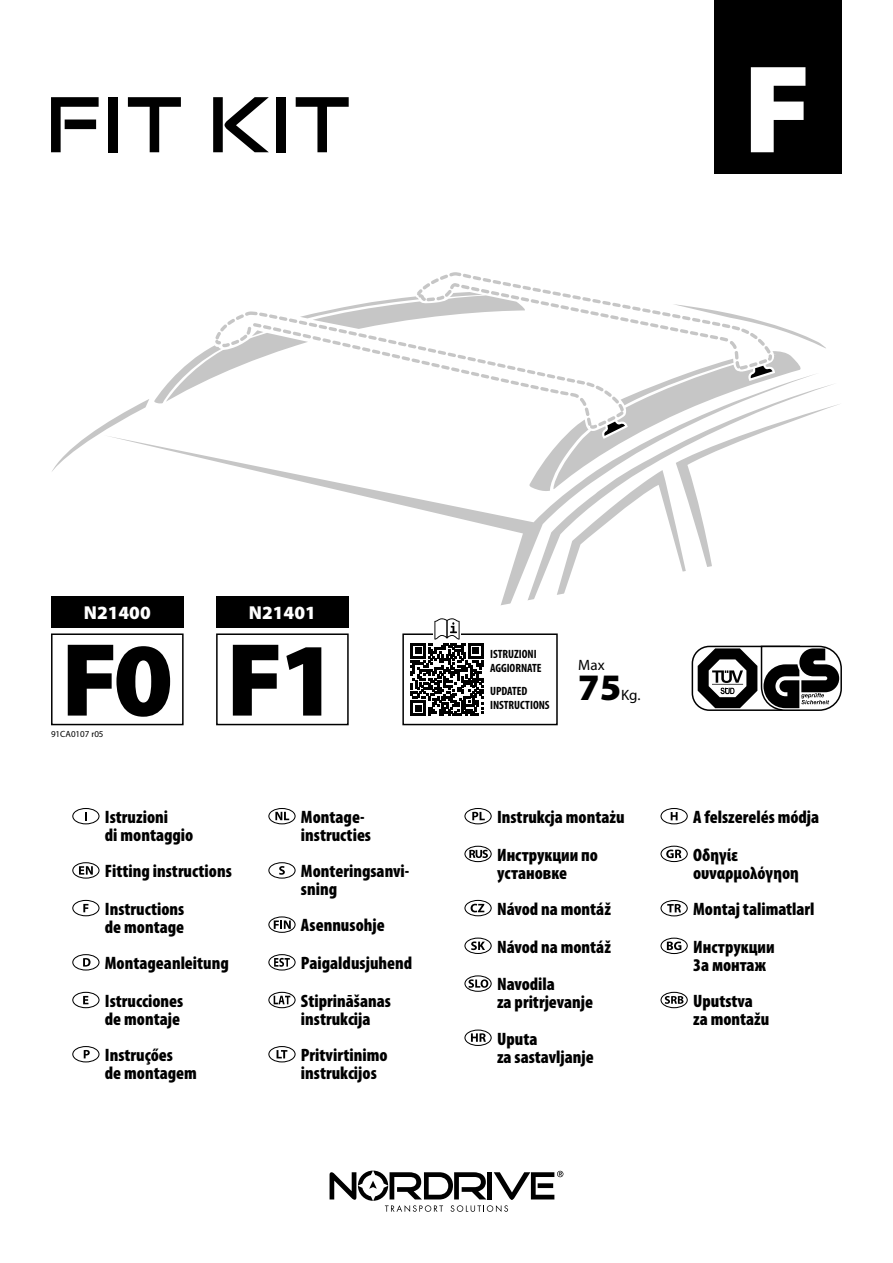
<style>
.page{position:relative;width:893px;height:1263px;background:#fff}
.page>*{position:absolute;margin:0;border:0;box-sizing:border-box;transform-origin:0 0}
.t1{font:900 105px "Myriad Pro";color:#000}
.t2{font:900 37.5px "Myriad Pro";color:#000}
.t3{font:900 18.75px "Myriad Pro";color:#fff}
.t4{font:900 condensed 18px/36.2px "Myriad Pro";color:#000}
.t5{font:15px "Myriad Pro";color:#000}
.t6{font:700 condensed 12px/14.4px "Myriad Pro";color:#000}
.t7{font:9px "Myriad Pro";color:#000}
</style>
<div class="page">
<div style="left:714px;top:0;width:128px;height:173px;background:#000"></div>
<svg style="left:751px;top:67px;width:54px;height:85px"></svg>
<svg style="left:330px;top:1170px;width:233px;height:42px"></svg>
<svg style="left:464px;top:808px;width:28px;height:16px"></svg>
<svg style="left:464px;top:846px;width:28px;height:16px"></svg>
<svg style="left:464px;top:900px;width:28px;height:16px"></svg>
<svg style="left:464px;top:937px;width:28px;height:17px"></svg>
<svg style="left:464px;top:975px;width:28px;height:17px"></svg>
<svg style="left:464px;top:1029px;width:28px;height:17px"></svg>
<svg style="left:660px;top:808px;width:28px;height:16px"></svg>
<svg style="left:660px;top:846px;width:28px;height:16px"></svg>
<svg style="left:660px;top:900px;width:28px;height:16px"></svg>
<svg style="left:660px;top:938px;width:28px;height:16px"></svg>
<svg style="left:660px;top:992px;width:28px;height:16px"></svg>
<svg style="left:268px;top:808px;width:28px;height:16px"></svg>
<svg style="left:268px;top:862px;width:28px;height:17px"></svg>
<svg style="left:268px;top:916px;width:28px;height:17px"></svg>
<svg style="left:268px;top:954px;width:28px;height:16px"></svg>
<svg style="left:268px;top:992px;width:28px;height:16px"></svg>
<svg style="left:268px;top:1046px;width:28px;height:16px"></svg>
<svg style="left:72px;top:808px;width:28px;height:16px"></svg>
<svg style="left:72px;top:862px;width:28px;height:17px"></svg>
<svg style="left:72px;top:900px;width:28px;height:16px"></svg>
<svg style="left:72px;top:954px;width:28px;height:16px"></svg>
<svg style="left:72px;top:992px;width:28px;height:16px"></svg>
<svg style="left:72px;top:1046px;width:28px;height:16px"></svg>
<svg style="left:51px;top:97px;width:48px;height:55px"></svg>
<div style="left:109px;top:97px;width:9px;height:55px;background:#000"></div>
<svg style="left:128px;top:97px;width:53px;height:55px"></svg>
<svg style="left:213px;top:97px;width:56px;height:55px"></svg>
<div style="left:276px;top:97px;width:10px;height:55px;background:#000"></div>
<svg style="left:296px;top:97px;width:53px;height:55px"></svg>
<svg style="left:51px;top:272px;width:791px;height:454px"></svg>
<p class="t3" style="left:84px;top:600px;width:68px">N21400</p>
<h1 class="t1" style="left:61px;top:610px;width:114px">F0</h1>
<p class="t7" style="left:51px;top:729px;width:54px">91CA0107 r05</p>
<p class="t3" style="left:249px;top:600px;width:68px">N21401</p>
<h1 class="t1" style="left:226px;top:610px;width:114px">F1</h1>
<p class="t4" style="left:105px;top:807px;width:90px;line-height:18px">Istruzioni<br>di montaggio</p>
<p class="t4" style="left:105px;top:852px;width:128px;line-height:37.7px">Fitting instructions<br>Instructions</p>
<p class="t4" style="left:105px;top:908px;width:126px;line-height:36.9px">de montage<br>Montageanleitung<br>Istrucciones</p>
<p class="t4" style="left:105px;top:1000px;width:77px">de montaje<br>Instruçőes</p>
<p class="t4" style="left:105px;top:1054px;width:94px">de montagem</p>
<p class="t4" style="left:301px;top:807px;width:72px;line-height:18px">Montage&shy;instructies</p>
<p class="t4" style="left:301px;top:862px;width:110px;line-height:18px">Monteringsanvi&shy;sning</p>
<p class="t4" style="left:301px;top:906px;width:113px;line-height:37.7px">Asennusohje<br>Paigaldusjuhend<br>Stiprināšanas</p>
<p class="t4" style="left:301px;top:1000px;width:88px">instrukcija<br>Pritvirtinimo</p>
<p class="t4" style="left:301px;top:1054px;width:77px">instrukcijos</p>
<p class="t6" style="left:490px;top:646px;width:53px">ISTRUZIONI<br>AGGIORNATE</p>
<p class="t6" style="left:490px;top:683px;width:61px">UPDATED<br>INSTRUCTIONS</p>
<p class="t5" style="left:578px;top:656px;width:28px">Max</p>
<h2 class="t2" style="left:578px;top:662px;width:44px">75</h2>
<p class="t5" style="left:621px;top:686px;width:21px">Kg.</p>
<p class="t4" style="left:497px;top:797px;width:129px;line-height:37.8px">Instrukcja montażu<br>Инстpyкции по</p>
<p class="t4" style="left:497px;top:853px;width:115px;line-height:37.2px">yстaновкe<br>Návod na montáž<br>Návod na montáž<br>Navodila</p>
<p class="t4" style="left:497px;top:984px;width:98px">za pritrjevanje<br>Uputa</p>
<p class="t4" style="left:497px;top:1038px;width:98px">za sastavljanje</p>
<p class="t4" style="left:693px;top:797px;width:128px;line-height:37.7px">A felszerelés módja<br>Oδηγίε</p>
<p class="t4" style="left:693px;top:853px;width:123px;line-height:37px">ουναρμολόγηοη<br>Montaj talimatlarl<br>Инстрyкции</p>
<p class="t4" style="left:693px;top:946px;width:74px">3а монтаж<br>Uputstva</p>
<p class="t4" style="left:693px;top:1000px;width:78px">za montažu</p>
</div>
